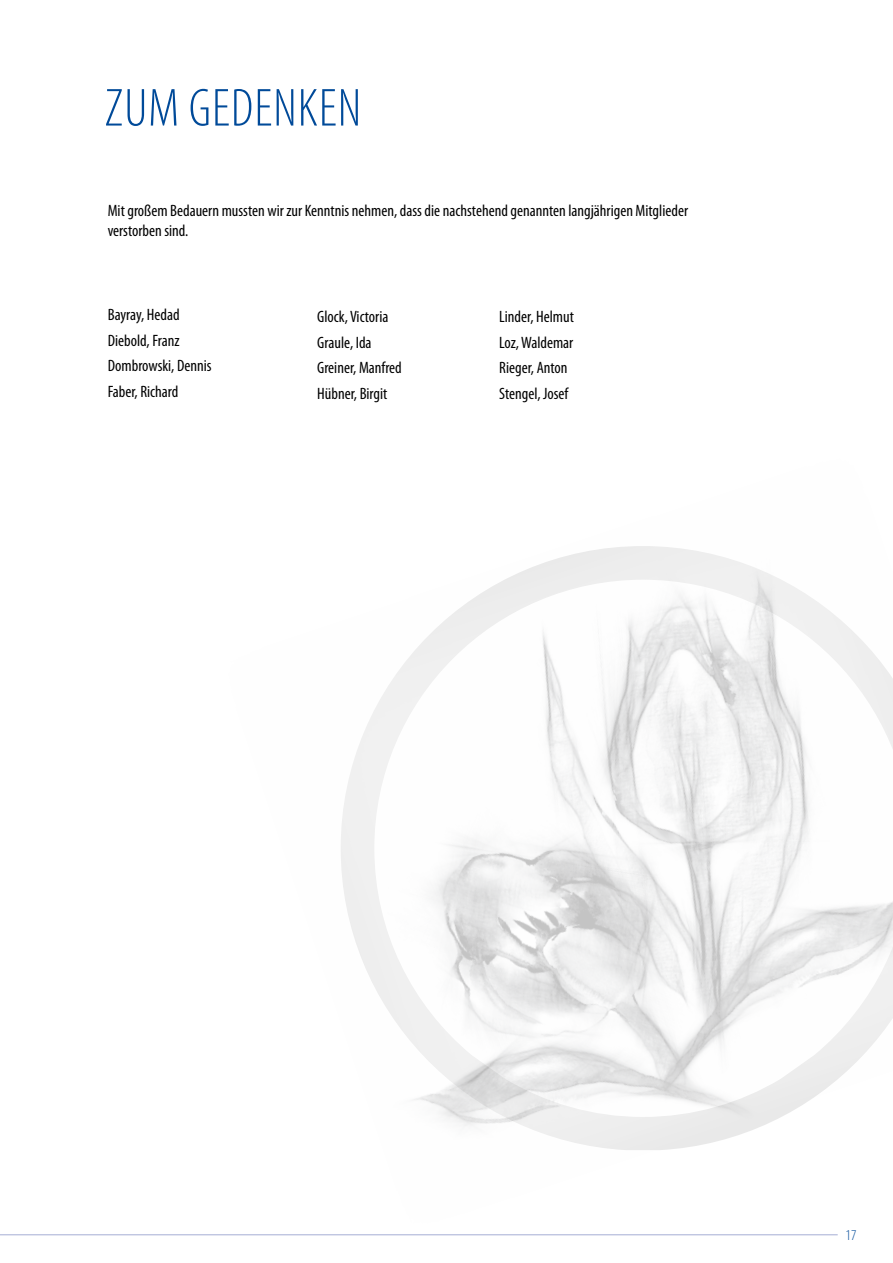
<style>
.page{position:relative;width:893px;height:1263px;background:#fff}
.page>*{position:absolute;margin:0;border:0;box-sizing:border-box;transform-origin:0 0}
.t1{font:300 condensed 54px "Myriad Pro";letter-spacing:.02em;color:#004a99}
.t2{font:condensed 16.5px/25.5px "Myriad Pro";color:#000}
.t3{font:300 condensed 15px "Myriad Pro";color:#004a99}
</style>
<div class="page">
<svg style="left:0;top:1234px;width:838px;height:2px"></svg>
<img style="left:341px;top:546px;width:552px;height:604px">
<h1 class="t1" style="left:105px;top:76px;width:258px">ZUM GEDENKEN</h1>
<p class="t2" style="left:108px;top:200px;width:582px;line-height:19.8px">Mit großem Bedauern mussten wir zur Kenntnis nehmen, dass die nachstehend genannten langjährigen Mitglieder verstorben sind.</p>
<p class="t2" style="left:108px;top:302px;width:106px">Bayray, Hedad<br>Diebold, Franz<br>Dombrowski, Dennis<br>Faber, Richard</p>
<p class="t2" style="left:317px;top:304px;width:86px">Glock, Victoria<br>Graule, Ida<br>Greiner, Manfred<br>Hübner, Birgit</p>
<p class="t2" style="left:499px;top:304px;width:76px">Linder, Helmut<br>Loz, Waldemar<br>Rieger, Anton<br>Stengel, Josef</p>
<p class="t3" style="left:846px;top:1226px;width:12px">17</p>
</div>
